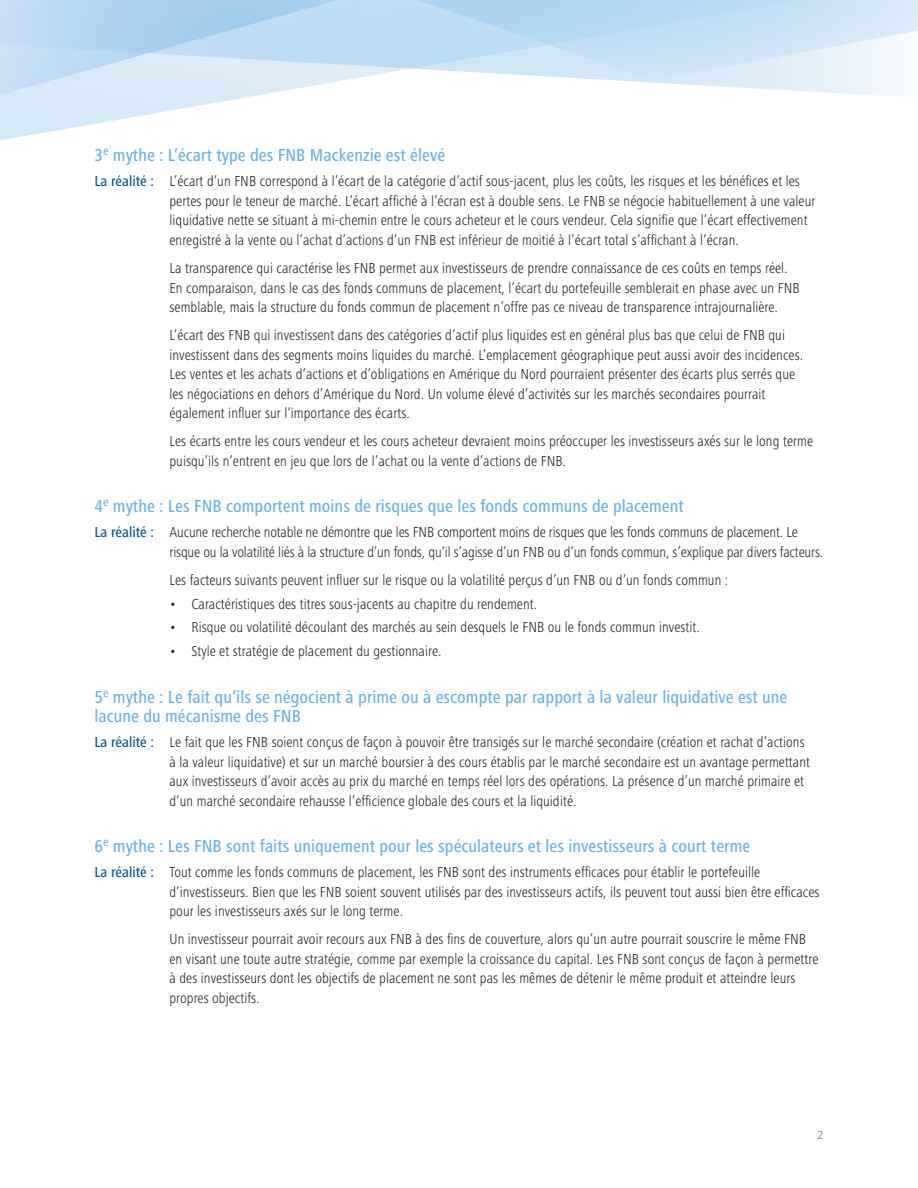
<style>
.page{position:relative;width:918px;height:1188px;background:#fff}
.page>*{position:absolute;margin:0;border:0;box-sizing:border-box;transform-origin:0 0}
.t1{font:500 condensed 18px/19.5px "Frutiger Next Pro";letter-spacing:.005em;color:#67b1e2}
.t2{font:300 condensed 15px/19.5px "Frutiger Next Pro";letter-spacing:.005em;color:#231f20}
.t3{font:300 12px "Frutiger Next Pro";color:#63717d}
.s1{font-weight:500;color:#015386}
</style>
<div class="page">
<svg style="left:0;top:99px;width:235px;height:42px"></svg>
<svg style="left:630px;top:81px;width:269px;height:15px"></svg>
<svg style="left:0;top:0;width:338px;height:99px;background:#c4def2"></svg>
<svg style="left:290px;top:0;width:628px;height:81px;background:#cae2f3"></svg>
<p class="t1" style="left:94px;top:146px;width:352px">3<sup>e</sup> mythe : L’écart type des FNB Mackenzie est élevé</p>
<p class="t2" style="left:170px;top:172px;width:648px;text-indent:-75px"><span class="s1">La réalité :</span> L’écart d’un FNB correspond à l’écart de la catégorie d’actif sous-jacent, plus les coûts, les risques et les bénéfices et les pertes pour le teneur de marché. L’écart affiché à l’écran est à double sens. Le FNB se négocie habituellement à une valeur liquidative nette se situant à mi-chemin entre le cours acheteur et le cours vendeur. Cela signifie que l’écart effectivement enregistré à la vente ou l’achat d’actions d’un FNB est inférieur de moitié à l’écart total s’affichant à l’écran.</p>
<p class="t2" style="left:170px;top:258px;width:632px">La transparence qui caractérise les FNB permet aux investisseurs de prendre connaissance de ces coûts en temps réel.<br>En comparaison, dans le cas des fonds communs de placement, l’écart du portefeuille semblerait en phase avec un FNB semblable, mais la structure du fonds commun de placement n’offre pas ce niveau de transparence intrajournalière.</p>
<p class="t2" style="left:170px;top:325px;width:635px">L’écart des FNB qui investissent dans des catégories d’actif plus liquides est en général plus bas que celui de FNB qui investissent dans des segments moins liquides du marché. L’emplacement géographique peut aussi avoir des incidences.<br>Les ventes et les achats d’actions et d’obligations en Amérique du Nord pourraient présenter des écarts plus serrés que les négociations en dehors d’Amérique du Nord. Un volume élevé d’activités sur les marchés secondaires pourrait également influer sur l’importance des écarts.</p>
<p class="t2" style="left:170px;top:432px;width:645px">Les écarts entre les cours vendeur et les cours acheteur devraient moins préoccuper les investisseurs axés sur le long terme puisqu’ils n’entrent en jeu que lors de l’achat ou la vente d’actions de FNB.</p>
<p class="t1" style="left:94px;top:497px;width:591px">4<sup>e</sup> mythe : Les FNB comportent moins de risques que les fonds communs de placement</p>
<p class="t2" style="left:170px;top:522px;width:655px;text-indent:-75px"><span class="s1">La réalité :</span> Aucune recherche notable ne démontre que les FNB comportent moins de risques que les fonds communs de placement. Le risque ou la volatilité liés à la structure d’un fonds, qu’il s’agisse d’un FNB ou d’un fonds commun, s’explique par divers facteurs.</p>
<p class="t2" style="left:170px;top:570px;width:560px">Les facteurs suivants peuvent influer sur le risque ou la volatilité perçus d’un FNB ou d’un fonds commun :</p>
<p class="t2" style="left:170px;top:594px;width:369px">• Caractéristiques des titres sous-jacents au chapitre du rendement.</p>
<p class="t2" style="left:170px;top:618px;width:532px">• Risque ou volatilité découlant des marchés au sein desquels le FNB ou le fonds commun investit.</p>
<p class="t2" style="left:170px;top:642px;width:274px">• Style et stratégie de placement du gestionnaire.</p>
<p class="t1" style="left:94px;top:687px;width:694px">5<sup>e</sup> mythe : Le fait qu’ils se négocient à prime ou à escompte par rapport à la valeur liquidative est une lacune du mécanisme des FNB</p>
<p class="t2" style="left:170px;top:732px;width:642px;text-indent:-75px"><span class="s1">La réalité :</span> Le fait que les FNB soient conçus de façon à pouvoir être transigés sur le marché secondaire (création et rachat d’actions à la valeur liquidative) et sur un marché boursier à des cours établis par le marché secondaire est un avantage permettant aux investisseurs d’avoir accès au prix du marché en temps réel lors des opérations. La présence d’un marché primaire et d’un marché secondaire rehausse l’efficience globale des cours et la liquidité.</p>
<p class="t1" style="left:94px;top:836px;width:657px">6<sup>e</sup> mythe : Les FNB sont faits uniquement pour les spéculateurs et les investisseurs à court terme</p>
<p class="t2" style="left:170px;top:862px;width:652px;text-indent:-75px"><span class="s1">La réalité :</span> Tout comme les fonds communs de placement, les FNB sont des instruments efficaces pour établir le portefeuille d’investisseurs. Bien que les FNB soient souvent utilisés par des investisseurs actifs, ils peuvent tout aussi bien être efficaces pour les investisseurs axés sur le long terme.</p>
<p class="t2" style="left:170px;top:929px;width:650px">Un investisseur pourrait avoir recours aux FNB à des fins de couverture, alors qu’un autre pourrait souscrire le même FNB en visant une toute autre stratégie, comme par exemple la croissance du capital. Les FNB sont conçus de façon à permettre à des investisseurs dont les objectifs de placement ne sont pas les mêmes de détenir le même produit et atteindre leurs propres objectifs.</p>
<p class="t3" style="left:817px;top:1129px;width:8px">2</p>
</div>
